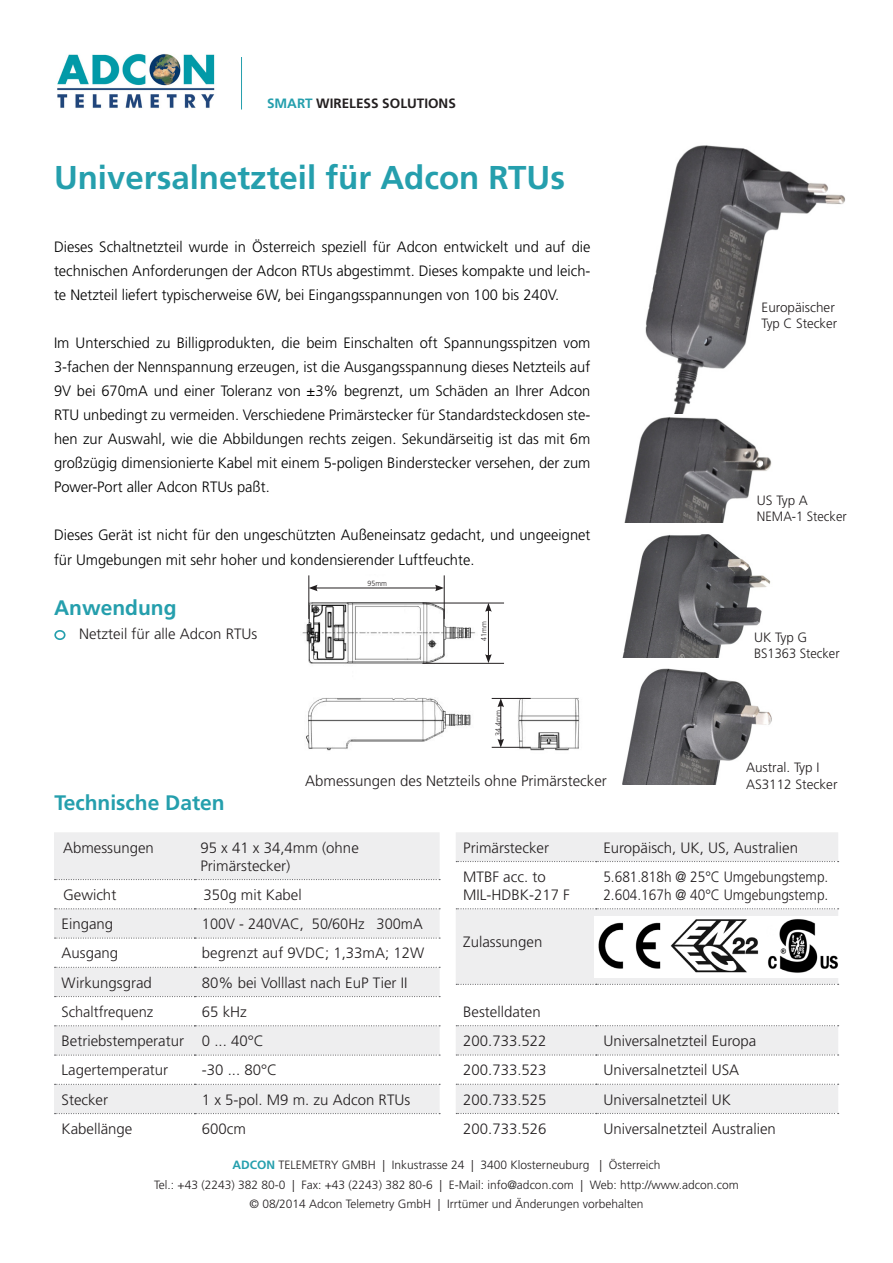
<style>
.page{position:relative;width:893px;height:1263px;background:#fff}
.page>*{position:absolute;margin:0;border:0;box-sizing:border-box;transform-origin:0 0}
.t1{font:700 33px "Frutiger";color:#259fad}
.t2{font:700 21px "Frutiger";color:#259fad}
.t3{font:300 15px/24px "Frutiger";color:#000;text-align:justify}
.t4{font:300 15px/29.2px "Frutiger";color:#231f20}
.t5{font:300 15px/18px "Frutiger";color:#231f20;scale:.91 1}
.t6{font:300 13.5px/16.2px "Frutiger";color:#231f20}
.t7{font:700 13.5px "Frutiger";color:#231f20}
.t8{font:300 12px/19.5px "Frutiger";color:#231f20;text-align:center}
.t9{font:300 7.5px "Frutiger";color:#231f20;scale:.95 1}
.t10{font:300 7.5px "Frutiger";color:#231f20;scale:.94 1}
.t11{font:300 7.5px "Frutiger";color:#231f20;scale:.93 1}
.s1{color:#259fad}
.s2{font-weight:700;color:#259fad}
</style>
<div class="page">
<img style="left:57px;top:53px;width:158px;height:55px">
<div style="left:54px;top:630px;width:12px;height:10px;border:2px solid #259fad;border-radius:50%"></div>
<div style="left:54px;top:832px;width:386px;height:47px;background:#eeeeef"></div>
<svg style="left:54px;top:879px;width:386px;height:236px;fill:#f3f3f3"></svg>
<svg style="left:55px;top:908px;width:385px;height:1px"></svg>
<svg style="left:55px;top:937px;width:385px;height:2px"></svg>
<svg style="left:55px;top:967px;width:385px;height:1px"></svg>
<svg style="left:55px;top:996px;width:385px;height:1px"></svg>
<svg style="left:55px;top:1025px;width:385px;height:1px"></svg>
<svg style="left:55px;top:1054px;width:385px;height:2px"></svg>
<svg style="left:55px;top:1084px;width:385px;height:1px"></svg>
<svg style="left:55px;top:1113px;width:385px;height:1px"></svg>
<svg style="left:55px;top:879px;width:385px;height:1px"></svg>
<hr style="left:241px;top:57px;width:1px;height:53px;background:#259fad">
<div style="left:456px;top:832px;width:382px;height:29px;background:#eeeeef"></div>
<svg style="left:456px;top:862px;width:382px;height:253px"></svg>
<svg style="left:456px;top:861px;width:383px;height:1px"></svg>
<svg style="left:456px;top:908px;width:383px;height:1px"></svg>
<svg style="left:456px;top:984px;width:383px;height:1px"></svg>
<svg style="left:456px;top:1025px;width:383px;height:1px"></svg>
<svg style="left:456px;top:1054px;width:383px;height:1px"></svg>
<svg style="left:456px;top:1084px;width:383px;height:1px"></svg>
<svg style="left:456px;top:1113px;width:383px;height:1px"></svg>
<img style="left:622px;top:534px;width:150px;height:250px">
<img style="left:302px;top:575px;width:278px;height:176px">
<img style="left:624px;top:413px;width:148px;height:109px">
<hr style="left:309px;top:575px;width:1px;height:44px;background:#231f20">
<hr style="left:444px;top:575px;width:1px;height:44px;background:#231f20">
<hr style="left:315px;top:588px;width:122px;height:1px;background:#231f20">
<svg style="left:309px;top:585px;width:9px;height:6px"></svg>
<svg style="left:435px;top:585px;width:9px;height:6px"></svg>
<hr style="left:422px;top:603px;width:82px;height:1px;background:#231f20">
<hr style="left:422px;top:663px;width:82px;height:1px;background:#231f20">
<hr style="left:488px;top:609px;width:1px;height:48px;background:#231f20">
<svg style="left:485px;top:603px;width:7px;height:9px"></svg>
<svg style="left:485px;top:654px;width:7px;height:9px"></svg>
<hr style="left:492px;top:698px;width:39px;height:1px;background:#231f20">
<hr style="left:492px;top:747px;width:39px;height:1px;background:#231f20">
<hr style="left:500px;top:705px;width:1px;height:36px;background:#231f20">
<svg style="left:497px;top:698px;width:7px;height:9px"></svg>
<svg style="left:497px;top:739px;width:7px;height:9px"></svg>
<img style="left:645px;top:145px;width:200px;height:268px">
<img style="left:594px;top:916px;width:244px;height:61px">
<p class="t7" style="left:267px;top:95px;width:190px"><span class="s1">SMART</span> WIRELESS SOLUTIONS</p>
<h1 class="t1" style="left:54px;top:158px;width:512px">Universalnetzteil für Adcon RTUs</h1>
<p class="t3" style="left:54px;top:235px;width:538px">Dieses Schaltnetzteil wurde in Österreich speziell für Adcon entwickelt und auf die technischen Anforderungen der Adcon RTUs abgestimmt. Dieses kompakte und leich&shy;te Netzteil liefert typischerweise 6W, bei Eingangsspannungen von 100 bis 240V.</p>
<p class="t3" style="left:54px;top:331px;width:538px">Im Unterschied zu Billigprodukten, die beim Einschalten oft Spannungsspitzen vom 3-fachen der Nennspannung erzeugen, ist die Ausgangsspannung dieses Netzteils auf 9V bei 670mA und einer Toleranz von ±3% begrenzt, um Schäden an Ihrer Adcon RTU unbedingt zu vermeiden. Verschiedene Primärstecker für Standardsteckdosen ste&shy;hen zur Auswahl, wie die Abbildungen rechts zeigen. Sekundärseitig ist das mit 6m großzügig dimensionierte Kabel mit einem 5-poligen Binderstecker versehen, der zum Power-Port aller Adcon RTUs paßt.</p>
<p class="t3" style="left:54px;top:522px;width:538px;line-height:25.2px">Dieses Gerät ist nicht für den ungeschützten Außeneinsatz gedacht, und ungeeignet für Umgebungen mit sehr hoher und kondensierender Luftfeuchte.</p>
<h2 class="t2" style="left:54px;top:595px;width:124px">Anwendung</h2>
<p class="t4" style="left:79px;top:620px;width:180px">Netzteil für alle Adcon RTUs</p>
<p class="t10" style="left:368px;top:579px;width:22px">95mm</p>
<p class="t11" style="left:480px;top:641px;width:22px;rotate:-90deg">41mm</p>
<p class="t9" style="left:494px;top:736px;width:29px;rotate:-90deg">34,4mm</p>
<h2 class="t2" style="left:54px;top:790px;width:172px">Technische Daten</h2>
<p class="t4" style="left:305px;top:766px;width:303px">Abmessungen des Netzteils ohne Primärstecker</p>
<p class="t6" style="left:762px;top:300px;width:77px">Europäischer<br>Typ C Stecker</p>
<p class="t6" style="left:757px;top:493px;width:91px">US Typ A<br>NEMA-1 Stecker</p>
<p class="t6" style="left:754px;top:629px;width:87px">UK Typ G<br>BS1363 Stecker</p>
<p class="t6" style="left:746px;top:760px;width:93px">Austral. Typ I<br>AS3112 Stecker</p>
<p class="t4" style="left:63px;top:833px;width:92px">Abmessungen</p>
<p class="t4" style="left:200px;top:838px;width:160px;line-height:18px">95 x 41 x 34,4mm (ohne<br>Primärstecker)</p>
<p class="t4" style="left:63px;top:880px;width:55px">Gewicht</p>
<p class="t4" style="left:203px;top:880px;width:100px">350g mit Kabel</p>
<p class="t4" style="left:61px;top:909px;width:53px">Eingang</p>
<p class="t4" style="left:202px;top:909px;width:222px">100V - 240VAC, 50/60Hz 300mA</p>
<p class="t4" style="left:62px;top:939px;width:58px">Ausgang</p>
<p class="t4" style="left:202px;top:939px;width:224px">begrenzt auf 9VDC; 1,33mA; 12W</p>
<p class="t4" style="left:62px;top:968px;width:92px">Wirkungsgrad</p>
<p class="t4" style="left:202px;top:968px;width:207px">80% bei Volllast nach EuP Tier II</p>
<p class="t4" style="left:62px;top:997px;width:93px">Schaltfrequenz</p>
<p class="t4" style="left:62px;top:997px;width:204px;text-indent:140px">65 kHz<br>Betriebstemperatur 0 ... 40°C<br>Lagertemperatur</p>
<p class="t4" style="left:202px;top:1056px;width:77px">-30 ... 80°C</p>
<p class="t4" style="left:62px;top:1085px;width:48px">Stecker</p>
<p class="t4" style="left:202px;top:1085px;width:210px">1 x 5-pol. M9 m. zu Adcon RTUs</p>
<p class="t4" style="left:62px;top:1114px;width:72px">Kabellänge</p>
<p class="t4" style="left:202px;top:1114px;width:46px">600cm</p>
<p class="t4" style="left:463px;top:833px;width:87px">Primärstecker</p>
<p class="t4" style="left:603px;top:833px;width:196px">Europäisch, UK, US, Australien</p>
<p class="t4" style="left:463px;top:868px;width:108px;line-height:18px">MTBF acc. to<br>MIL-HDBK-217 F</p>
<p class="t5" style="left:603px;top:868px;width:249px">5.681.818h @ 25°C Umgebungstemp.<br>2.604.167h @ 40°C Umgebungstemp.</p>
<p class="t4" style="left:463px;top:927px;width:81px">Zulassungen</p>
<p class="t4" style="left:463px;top:997px;width:85px">Bestelldaten<br>200.733.522</p>
<p class="t4" style="left:603px;top:1026px;width:155px">Universalnetzteil Europa</p>
<p class="t4" style="left:463px;top:1056px;width:85px">200.733.523</p>
<p class="t4" style="left:603px;top:1056px;width:137px">Universalnetzteil USA</p>
<p class="t4" style="left:463px;top:1085px;width:85px">200.733.525</p>
<p class="t4" style="left:603px;top:1085px;width:129px">Universalnetzteil UK</p>
<p class="t4" style="left:463px;top:1114px;width:85px">200.733.526</p>
<p class="t4" style="left:603px;top:1114px;width:174px">Universalnetzteil Australien</p>
<p class="t8" style="left:154px;top:1156px;width:586px"><span class="s2">ADCON</span> TELEMETRY GMBH | Inkustrasse 24 | 3400 Klosterneuburg | Österreich<br>Tel.: +43 (2243) 382 80-0 | Fax: +43 (2243) 382 80-6 | E-Mail: info@adcon.com | Web: http://www.adcon.com © 08/2014 Adcon Telemetry GmbH | Irrtümer und Änderungen vorbehalten</p>
</div>
